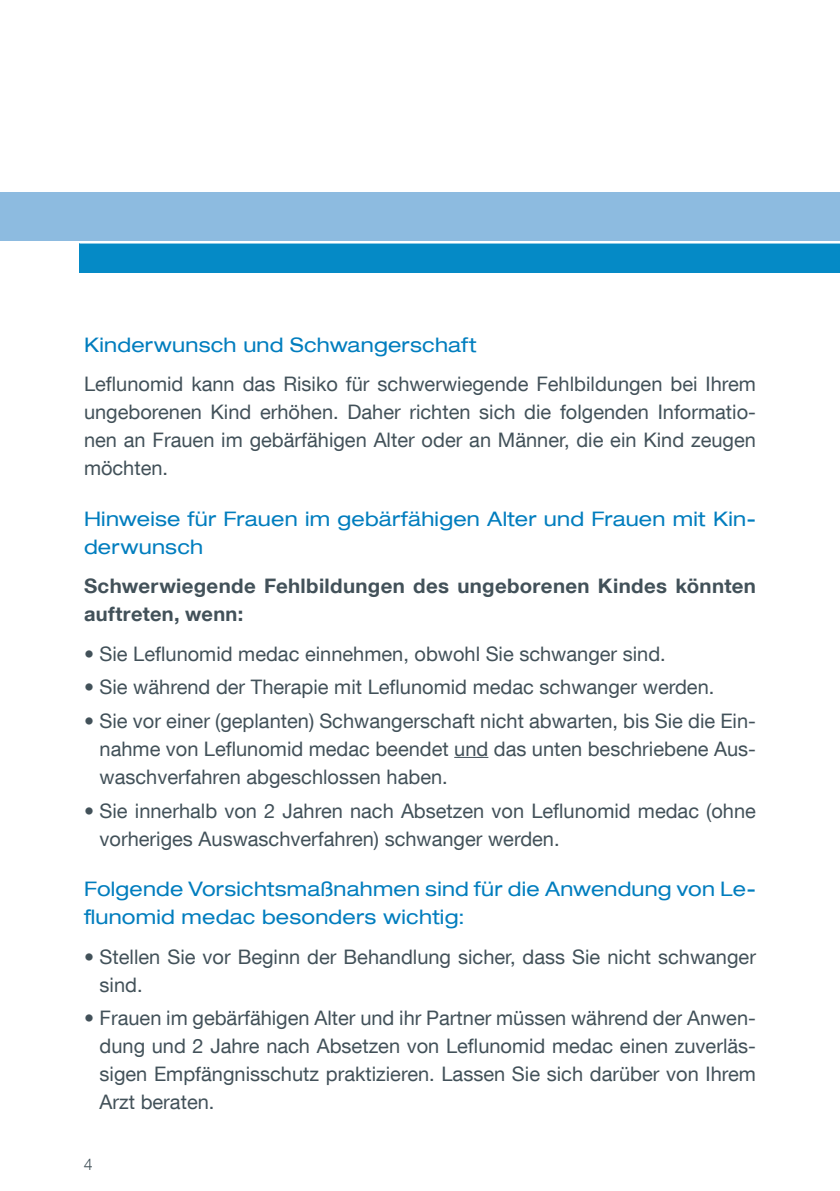
<style>
.page{position:relative;width:840px;height:1191px;background:#fff}
.page>*{position:absolute;margin:0;border:0;box-sizing:border-box;transform-origin:0 0}
.t1{font:20px/28px "Helvetica Neue LT Com";color:#425159;text-align:justify}
.t2{font:expanded 20px/28px "Helvetica Neue LT Com";letter-spacing:.01em;color:#007dbe}
.t3{font:700 20px/28px "Helvetica Neue LT Com";letter-spacing:.015em;color:#425159}
.t4{font:300 16px "Helvetica Neue LT Com";color:#425159}
</style>
<div class="page">
<div style="left:0;top:193px;width:839px;height:48px;background:#8dbbe0"></div>
<div style="left:79px;top:243px;width:760px;height:30px;background:#058ac6"></div>
<hr style="left:454px;top:757px;width:34px;height:1px;background:#425159">
<p class="t2" style="left:84px;top:330px;width:394px">Kinderwunsch und Schwangerschaft</p>
<p class="t1" style="left:84px;top:369px;width:673px">Leflunomid kann das Risiko für schwerwiegende Fehlbildungen bei Ihrem ungeborenen Kind erhöhen. Daher richten sich die folgenden Informatio&shy;nen an Frauen im gebärfähigen Alter oder an Männer, die ein Kind zeugen möchten.</p>
<p class="t2" style="left:84px;top:504px;width:673px">Hinweise für Frauen im gebärfähigen Alter und Frauen mit Kin&shy;derwunsch</p>
<p class="t3" style="left:84px;top:571px;width:673px">Schwerwiegende Fehlbildungen des ungeborenen Kindes könnten auftreten, wenn:</p>
<p class="t1" style="left:84px;top:639px;width:583px">• Sie Leflunomid medac einnehmen, obwohl Sie schwanger sind.</p>
<p class="t1" style="left:84px;top:672px;width:631px">• Sie während der Therapie mit Leflunomid medac schwanger werden.</p>
<p class="t1" style="left:99px;top:706px;width:657px;text-indent:-16px">• Sie vor einer (geplanten) Schwangerschaft nicht abwarten, bis Sie die Ein&shy;nahme von Leflunomid medac beendet und das unten beschriebene Aus&shy;waschverfahren abgeschlossen haben.</p>
<p class="t1" style="left:99px;top:796px;width:657px;text-indent:-16px">• Sie innerhalb von 2 Jahren nach Absetzen von Leflunomid medac (ohne vorheriges Auswaschverfahren) schwanger werden.</p>
<p class="t2" style="left:84px;top:874px;width:673px">Folgende Vorsichtsmaßnahmen sind für die Anwendung von Le&shy;flunomid medac besonders wichtig:</p>
<p class="t1" style="left:99px;top:942px;width:657px;text-indent:-16px">• Stellen Sie vor Beginn der Behandlung sicher, dass Sie nicht schwanger sind.</p>
<p class="t1" style="left:99px;top:1003px;width:657px;text-indent:-16px">• Frauen im gebärfähigen Alter und ihr Partner müssen während der Anwen&shy;dung und 2 Jahre nach Absetzen von Leflunomid medac einen zuverläs&shy;sigen Empfängnisschutz praktizieren. Lassen Sie sich darüber von Ihrem Arzt beraten.</p>
<p class="t4" style="left:84px;top:1154px;width:10px">4</p>
</div>
